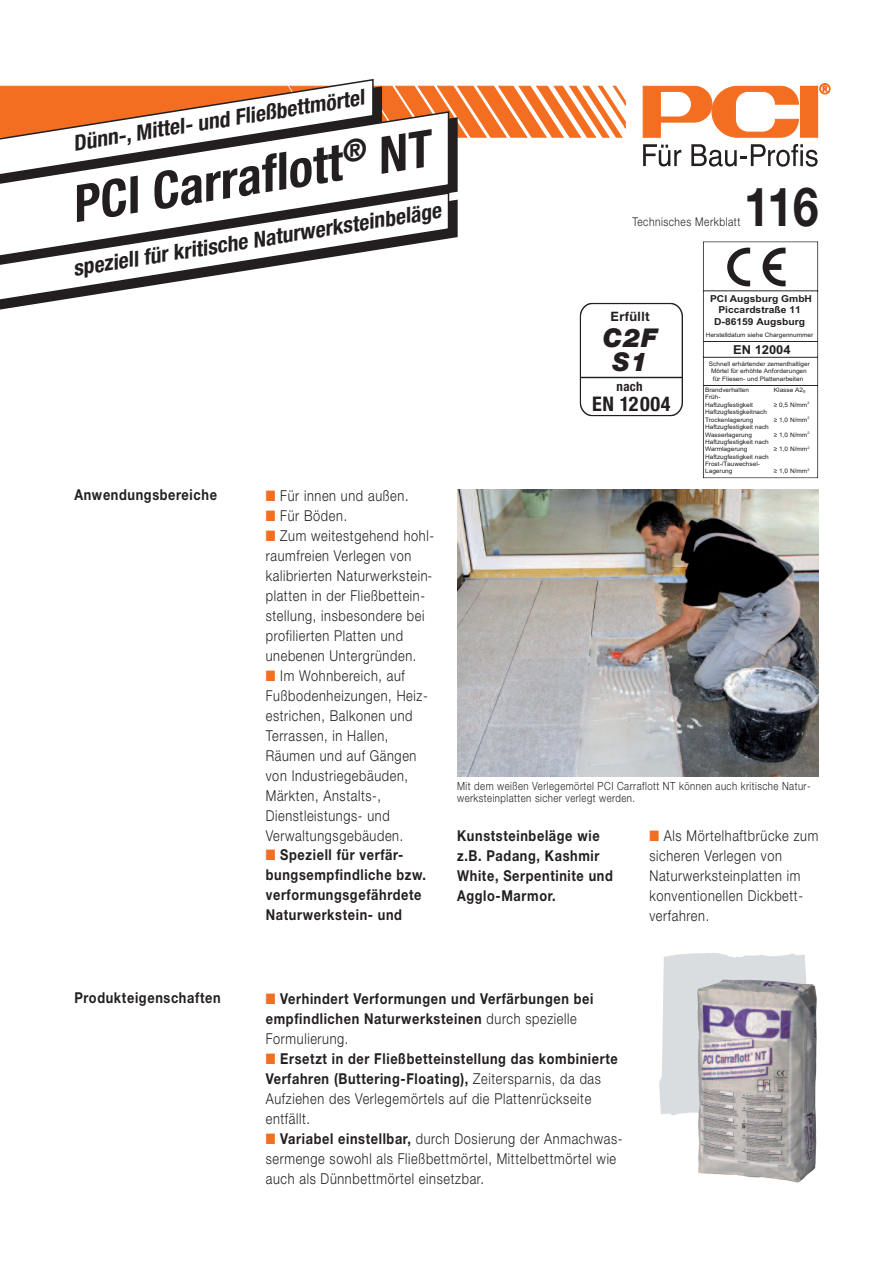
<style>
.page{position:relative;width:893px;height:1263px;background:#fff}
.page>*{position:absolute;margin:0;border:0;box-sizing:border-box;transform-origin:0 0}
.t1{font:700 54px "Helvetica Neue LT Pro";color:#231f20;scale:.85 1}
.t2{font:italic 700 condensed 51px "Helvetica Neue LT Pro";color:#231f20}
.t3{font:italic 900 25.95px/23.7px "Helvetica Neue";color:#231f20;text-align:center}
.t4{font:italic 700 condensed 21.75px "Helvetica Neue LT Pro";color:#231f20}
.t5{font:700 condensed 20.1px "Helvetica Neue";letter-spacing:.025em;color:#231f20}
.t6{font:300 15px/20px "Helvetica Neue LT Pro";letter-spacing:.05em;color:#231f20;scale:.85 1}
.t7{font:700 15px/20px "Helvetica Neue";letter-spacing:.05em;color:#231f20;scale:.85 1}
.t8{font:700 15px/20px "Helvetica Neue LT Pro";letter-spacing:.05em;color:#231f20;scale:.85 1}
.t9{font:700 12.9px "Helvetica Neue";letter-spacing:.03em;color:#231f20}
.t10{font:700 condensed 12.9px "Helvetica Neue";color:#231f20}
.t11{font:700 12.3px "Arial";color:#231f20;scale:1.05 1}
.t12{font:300 12px "Helvetica Neue LT Pro";letter-spacing:.05em;color:#231f20;scale:.85 1}
.t13{font:300 11.25px/12px "Helvetica Neue LT Pro";letter-spacing:.05em;color:#231f20;scale:.85 1}
.t14{font:700 9.6px/11.6px "Arial";color:#231f20;text-align:center;scale:1.07 1}
.t15{font:6.15px/7.4px "Arial";color:#231f20;scale:1.05 1}
.s1{color:#f36e21}
.s2{font-weight:300}
.s3{font-family:"Helvetica Neue LT Pro";font-weight:300}
.s4{font-family:"Helvetica Neue";font-weight:700}
</style>
<div class="page">
<div style="left:800px;top:86px;width:18px;height:51px;background:#f36e21"></div>
<svg style="left:642px;top:85px;width:157px;height:53px"></svg>
<svg style="left:643px;top:144px;width:38px;height:22px"></svg>
<svg style="left:691px;top:144px;width:127px;height:23px"></svg>
<svg style="left:819px;top:83px;width:11px;height:12px"></svg>
<svg style="left:0;top:79px;width:626px;height:107px"></svg>
<svg style="left:0;top:200px;width:458px;height:110px"></svg>
<svg style="left:0;top:260px;width:450px;height:44px"></svg>
<svg style="left:0;top:110px;width:450px;height:150px"></svg>
<svg style="left:659px;top:953px;width:147px;height:162px;background:#dcdfe2"></svg>
<img style="left:697px;top:980px;width:120px;height:202px">
<img style="left:457px;top:489px;width:361px;height:287px">
<svg style="left:703px;top:241px;width:115px;height:237px"></svg>
<hr style="left:580px;top:377px;width:102px;height:1px;background:#231f20">
<div style="left:580px;top:303px;width:103px;height:113px;border:1px solid #231f20;border-radius:13px"></div>
<h3 class="t4" style="left:72px;top:135px;width:296px;rotate:-9deg">Dünn-, Mittel- und Fließbettmörtel</h3>
<h2 class="t2" style="left:69px;top:187px;width:364px;rotate:-9deg">PCI Carrafl ott<sup>®</sup> NT</h2>
<h3 class="t4" style="left:72px;top:261px;width:374px;rotate:-9deg">speziell für kritische Naturwerksteinbeläge</h3>
<p class="t8" style="left:74px;top:486px;width:169px">Anwendungsbereiche</p>
<p class="t6" style="left:266px;top:487px;width:170px"><span class="s1">■</span> Für innen und außen.</p>
<p class="t6" style="left:266px;top:507px;width:97px"><span class="s1">■</span> Für Böden.</p>
<p class="t6" style="left:266px;top:527px;width:200px"><span class="s1">■</span> Zum weitestgehend hohl&shy;raumfreien Verlegen von kalibrierten Naturwerkstein&shy;platten in der Fließbettein&shy;stellung, insbesondere bei profilierten Platten und unebenen Untergründen.</p>
<p class="t6" style="left:266px;top:667px;width:192px"><span class="s1">■</span> Im Wohnbereich, auf<br>Fußbodenheizungen, Heiz&shy;estrichen, Balkonen und<br>Terrassen, in Hallen,<br>Räumen und auf Gängen von Industriegebäuden,<br>Märkten, Anstalts-,<br>Dienstleistungs- und<br>Verwaltungsgebäuden.</p>
<p class="t7" style="left:266px;top:846px;width:190px"><span class="s1">■</span> Speziell für verfär&shy;bungsempfindliche bzw. verformungsgefährdete<br>Naturwerkstein- und</p>
<h1 class="t1" style="left:744px;top:188px;width:89px">116</h1>
<p class="t12" style="left:632px;top:218px;width:129px">Technisches Merkblatt</p>
<p class="t9" style="left:611px;top:312px;width:41px">Erfüllt</p>
<h3 class="t3" style="left:603px;top:328px;width:56px">C2F<br>S1</h3>
<p class="t10" style="left:616px;top:382px;width:28px">nach</p>
<h3 class="t5" style="left:592px;top:396px;width:80px">EN 12004</h3>
<p class="t14" style="left:710px;top:293px;width:97px">PCI Augsburg GmbH<br>Piccardstraße 11<br>D-86159 Augsburg</p>
<p class="t15" style="left:706px;top:331px;width:104px">Herstelldatum siehe Chargennummer</p>
<p class="t11" style="left:733px;top:342px;width:56px">EN 12004</p>
<p class="t15" style="left:709px;top:360px;width:98px;text-align:center">Schnell erhärtender zementhaltiger<br>Mörtel für erhöhte Anforderungen für Fliesen- und Plattenarbeiten</p>
<p class="t15" style="left:705px;top:386px;width:43px">Brandverhalten</p>
<p class="t15" style="left:774px;top:386px;width:31px">Klasse A2<sub>fl</sub></p>
<p class="t15" style="left:705px;top:394px;width:47px">Früh-<br>Haftzugfestigkeit</p>
<p class="t15" style="left:774px;top:401px;width:35px">≥ 0,5 N/mm<sup>2</sup></p>
<p class="t15" style="left:705px;top:409px;width:61px">Haftzugfestigkeitnach<br>Trockenlagerung</p>
<p class="t15" style="left:774px;top:416px;width:35px">≥ 1,0 N/mm<sup>2</sup></p>
<p class="t15" style="left:705px;top:423px;width:62px">Haftzugfestigkeit nach<br>Wasserlagerung</p>
<p class="t15" style="left:774px;top:431px;width:35px">≥ 1,0 N/mm<sup>2</sup></p>
<p class="t15" style="left:705px;top:438px;width:62px">Haftzugfestigkeit nach<br>Warmlagerung</p>
<p class="t15" style="left:774px;top:446px;width:35px">≥ 1,0 N/mm<sup>2</sup></p>
<p class="t15" style="left:705px;top:453px;width:62px">Haftzugfestigkeit nach<br>Frost-/Tauwechsel-<br>Lagerung</p>
<p class="t15" style="left:774px;top:468px;width:35px">≥ 1,0 N/mm<sup>2</sup></p>
<p class="t13" style="left:457px;top:781px;width:417px">Mit dem weißen Verlegemörtel PCI Carraflott NT können auch kritische Natur&shy;werksteinplatten sicher verlegt werden.</p>
<p class="t7" style="left:457px;top:827px;width:185px">Kunststeinbeläge wie z.B. Padang, Kashmir<br>White, Serpentinite und<br>Agglo-Marmor.</p>
<p class="t6" style="left:649px;top:827px;width:200px"><span class="s1">■</span> Als Mörtelhaftbrücke zum sicheren Verlegen von<br>Naturwerksteinplatten im konventionellen Dickbett&shy;verfahren.</p>
<p class="t8" style="left:74px;top:989px;width:174px">Produkteigenschaften</p>
<p class="t8" style="left:266px;top:990px;width:387px"><span class="s1">■</span> Verhindert Verformungen und Verfärbungen bei empfindlichen Naturwerksteinen <span class="s2">durch spezielle<br>Formulierung.</span></p>
<p class="t7" style="left:266px;top:1050px;width:416px"><span class="s1">■</span> Ersetzt in der Fließbetteinstellung das kombinierte<br>Verfahren (Buttering-Floating), <span class="s3">Zeitersparnis, da das</span></p>
<p class="t6" style="left:266px;top:1090px;width:384px">Aufziehen des Verlegemörtels auf die Plattenrückseite entfällt.</p>
<p class="t6" style="left:266px;top:1130px;width:421px"><span class="s1">■</span> <span class="s4">Variabel einstellbar,</span> durch Dosierung der Anmachwas&shy;sermenge sowohl als Fließbettmörtel, Mittelbettmörtel wie auch als Dünnbettmörtel einsetzbar.</p>
</div>
